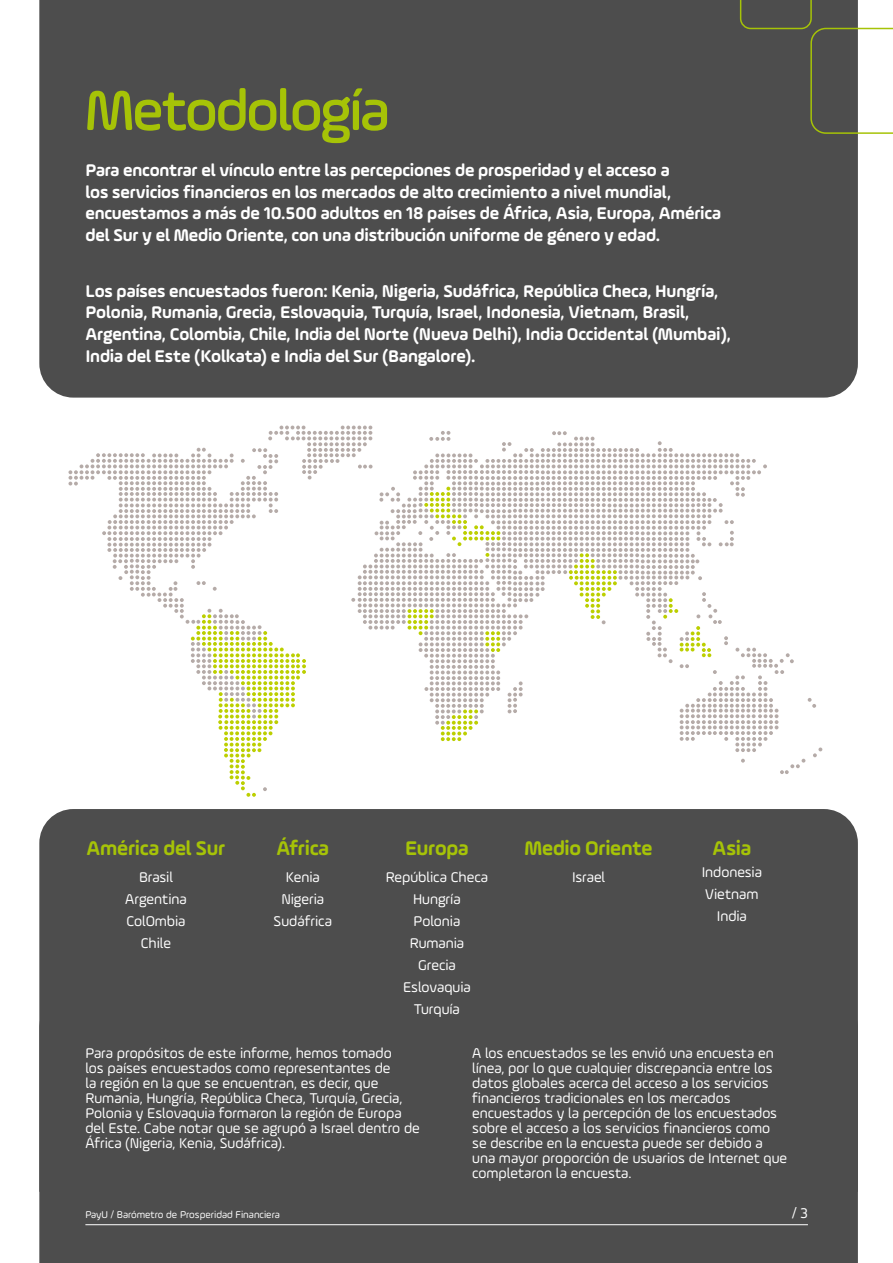
<style>
.page{position:relative;width:893px;height:1263px;background:#fff}
.page>*{position:absolute;margin:0;border:0;box-sizing:border-box;transform-origin:0 0}
.t1{font:500 60px "Ample Soft";letter-spacing:-.04em;color:#a6c307}
.t2{font:700 21px "Ample Soft";letter-spacing:-.01em;color:#a6c307}
.t3{font:700 18px/21.6px "Ample Soft";letter-spacing:-.01em;color:#fff}
.t4{font:15px/15px "Ample Soft";color:#fff;text-align:center}
.t5{font:10.5px "Ample Soft";color:#fff}
</style>
<div class="page">
<div style="left:39px;top:1192px;width:819px;height:71px;background:#4d4d4d"></div>
<div style="left:39px;top:809px;width:819px;height:383px;background:#4d4d4d"></div>
<svg style="left:68px;top:426px;width:754px;height:371px"></svg>
<div style="left:39px;top:0;width:819px;height:398px;background:#4d4d4d"></div>
<hr style="left:85px;top:1224px;width:723px;height:1px;background:#fff">
<svg style="left:739px;top:0;width:154px;height:135px"></svg>
<h1 class="t1" style="left:85px;top:74px;width:306px">Metodología</h1>
<p class="t3" style="left:85px;top:159px;width:637px">Para encontrar el vínculo entre las percepciones de prosperidad y el acceso a<br>los servicios financieros en los mercados de alto crecimiento a nivel mundial, encuestamos a más de 10.500 adultos en 18 países de África, Asia, Europa, América del Sur y el Medio Oriente, con una distribución uniforme de género y edad.</p>
<p class="t3" style="left:85px;top:280px;width:647px">Los países encuestados fueron: Kenia, Nigeria, Sudáfrica, República Checa, Hungría, Polonia, Rumania, Grecia, Eslovaquia, Turquía, Israel, Indonesia, Vietnam, Brasil, Argentina, Colombia, Chile, India del Norte (Nueva Delhi), India Occidental (Mumbai), India del Este (Kolkata) e India del Sur (Bangalore).</p>
<h2 class="t2" style="left:87px;top:836px;width:140px">América del Sur</h2>
<p class="t4" style="left:125px;top:865px;width:63px;line-height:22px">Brasil<br>Argentina<br>ColOmbia<br>Chile</p>
<h2 class="t2" style="left:276px;top:836px;width:54px">África</h2>
<p class="t4" style="left:274px;top:865px;width:60px;line-height:22px">Kenia<br>Nigeria<br>Sudáfrica</p>
<h2 class="t2" style="left:405px;top:836px;width:65px">Europa</h2>
<p class="t4" style="left:386px;top:865px;width:104px;line-height:22px">República Checa<br>Hungría<br>Polonia<br>Rumania<br>Grecia<br>Eslovaquia<br>Turquía</p>
<h2 class="t2" style="left:524px;top:836px;width:130px">Medio Oriente</h2>
<p class="t4" style="left:572px;top:869px;width:35px">Israel</p>
<h2 class="t2" style="left:713px;top:836px;width:40px">Asia</h2>
<p class="t4" style="left:702px;top:861px;width:62px;line-height:22px">Indonesia<br>Vietnam<br>India</p>
<p class="t4" style="left:85px;top:1046px;width:336px;text-align:left">Para propósitos de este informe, hemos tomado<br>los países encuestados como representantes de<br>la región en la que se encuentran, es decir, que Rumania, Hungría, República Checa, Turquía, Grecia, Polonia y Eslovaquia formaron la región de Europa del Este. Cabe notar que se agrupó a Israel dentro de África (Nigeria, Kenia, Sudáfrica).</p>
<p class="t4" style="left:472px;top:1046px;width:317px;text-align:left">A los encuestados se les envió una encuesta en línea, por lo que cualquier discrepancia entre los datos globales acerca del acceso a los servicios financieros tradicionales en los mercados encuestados y la percepción de los encuestados sobre el acceso a los servicios financieros como se describe en la encuesta puede ser debido a una mayor proporción de usuarios de Internet que completaron la encuesta.</p>
<p class="t5" style="left:85px;top:1208px;width:196px">PayU / Barómetro de Prosperidad Financiera</p>
<p class="t4" style="left:792px;top:1205px;width:17px">/ 3</p>
</div>
